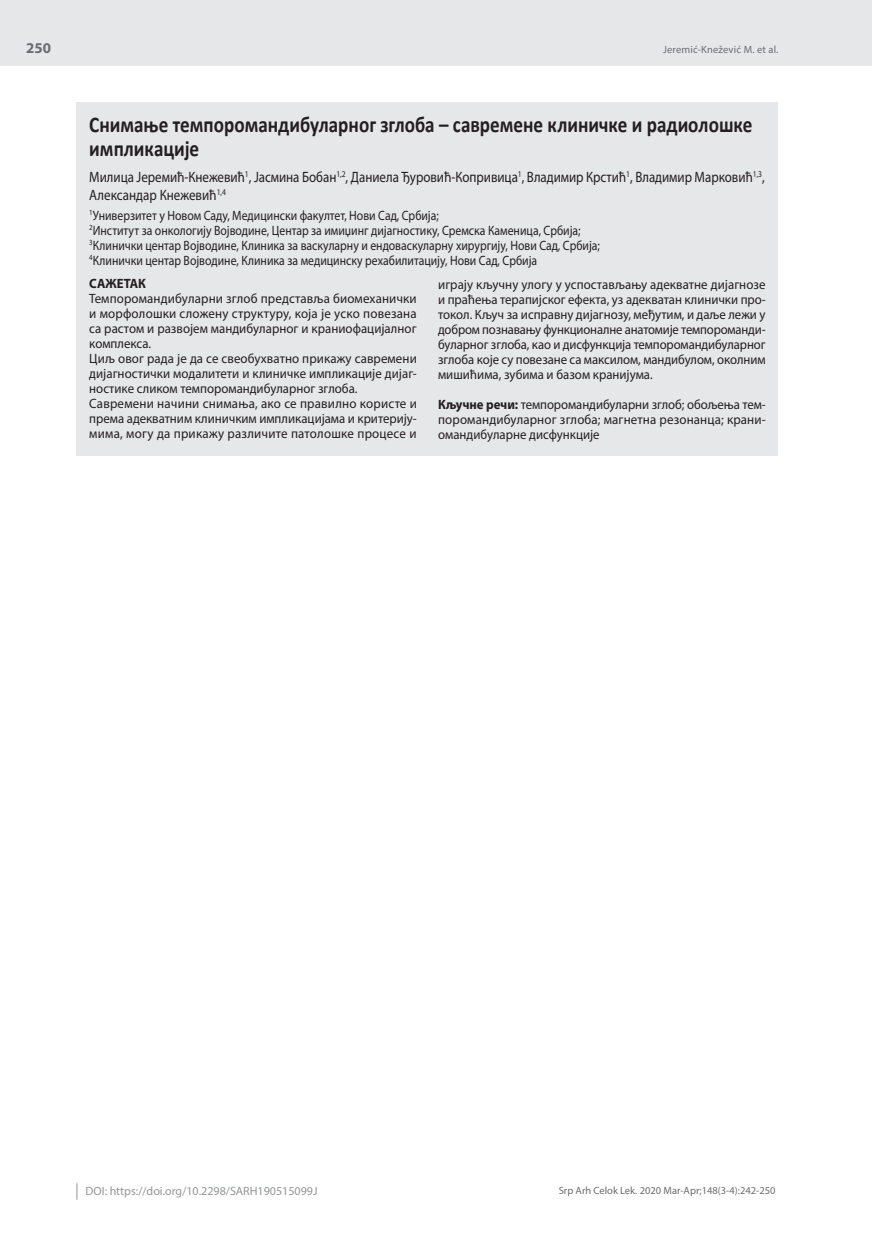
<style>
.page{position:relative;width:872px;height:1234px;background:#fff}
.page>*{position:absolute;margin:0;border:0;box-sizing:border-box;transform-origin:0 0}
.t1{font:700 22.5px/24px "Calibri";color:#231f20;scale:.85 1}
.t2{font:15px/18px "Myriad Pro";letter-spacing:-.005em;color:#231f20;scale:.87 1}
.t3{font:700 15px "Myriad Pro";color:#6c6d70}
.t4{font:13.5px/15px "Myriad Pro";color:#231f20;scale:.96 1}
.t5{font:13.5px/15px "Myriad Pro";color:#231f20;scale:.87 1}
.t6{font:13.5px/15px "Myriad Pro";color:#231f20;text-align:justify;scale:.95 1}
.t7{font:700 13.5px "Myriad Pro";color:#231f20;scale:.95 1}
.t8{font:12px "Myriad Pro";color:#939598}
.t9{font:10.5px "Myriad Pro";color:#6c6d70}
.s1{font-weight:700}
</style>
<div class="page">
<div style="left:0;top:0;width:872px;height:66px;background:#e6e7e9"></div>
<svg style="left:77px;top:1183px;width:1px;height:16px"></svg>
<div style="left:77px;top:102px;width:701px;height:354px;background:#e6e7e9"></div>
<p class="t3" style="left:26px;top:38px;width:26px">250</p>
<p class="t9" style="left:663px;top:43px;width:117px">Jeremić-Knežević M. et al.</p>
<h1 class="t1" style="left:89px;top:112px;width:781px">Снимање темпоромандибуларног зглоба – савремене клиничке и радиолошке импликације</h1>
<p class="t2" style="left:89px;top:168px;width:778px">Милица Јеремић-Кнежевић<sup>1</sup>, Јасмина Бобан<sup>1,2</sup>, Даниела Ђуровић-Копривица<sup>1</sup>, Владимир Крстић<sup>1</sup>, Владимир Марковић<sup>1,3</sup>,<br>Александар Кнежевић<sup>1,4</sup></p>
<p class="t5" style="left:89px;top:207px;width:588px"><sup>1</sup>Универзитет у Новом Саду, Медицински факултет, Нови Сад, Србија;<br><sup>2</sup>Институт за онкологију Војводине, Центар за имиџинг дијагностику, Сремска Каменица, Србија; <sup>3</sup>Клинички центар Војводине, Клиника за васкуларну и ендоваскуларну хирургију, Нови Сад, Србија; <sup>4</sup>Клинички центар Војводине, Клиника за медицинску рехабилитацију, Нови Сад, Србија</p>
<p class="t7" style="left:89px;top:274px;width:61px">САЖЕТАК</p>
<p class="t4" style="left:89px;top:290px;width:343px">Темпоромандибуларни зглоб представља биомеханички и морфолошки сложену структуру, која је уско повезана са растом и развојем мандибуларног и краниофацијалног комплекса.<br>Циљ овог рада је да се свеобухватно прикажу савремени дијагностички модалитети и клиничке импликације дијаг&shy;ностике сликом темпоромандибуларног зглоба.<br>Савремени начини снимања, ако се правилно користе и према адекватним клиничким импликацијама и критерију&shy;мима, могу да прикажу различите патолошке процесе и</p>
<p class="t4" style="left:438px;top:276px;width:343px;text-align:justify">играју кључну улогу у успостављању адекватне дијагнозе и праћења терапијског ефекта, уз адекватан клинички про&shy;токол. Кључ за исправну дијагнозу, међутим, и даље лежи у добром познавању функционалне анатомије темпороманди&shy;буларног зглоба, као и дисфункција темпоромандибуларног зглоба које су повезане са максилом, мандибулом, околним мишићима, зубима и базом кранијума.</p>
<p class="t6" style="left:438px;top:396px;width:346px"><span class="s1">Кључне речи:</span> темпоромандибуларни зглоб; обољења тем&shy;поромандибуларног зглоба; магнетна резонанца; крани&shy;омандибуларне дисфункције</p>
<p class="t8" style="left:86px;top:1183px;width:233px">DOI: https://doi.org/10.2298/SARH190515099J</p>
<p class="t9" style="left:559px;top:1184px;width:218px">Srp Arh Celok Lek. 2020 Mar-Apr;148(3-4):242-250</p>
</div>
